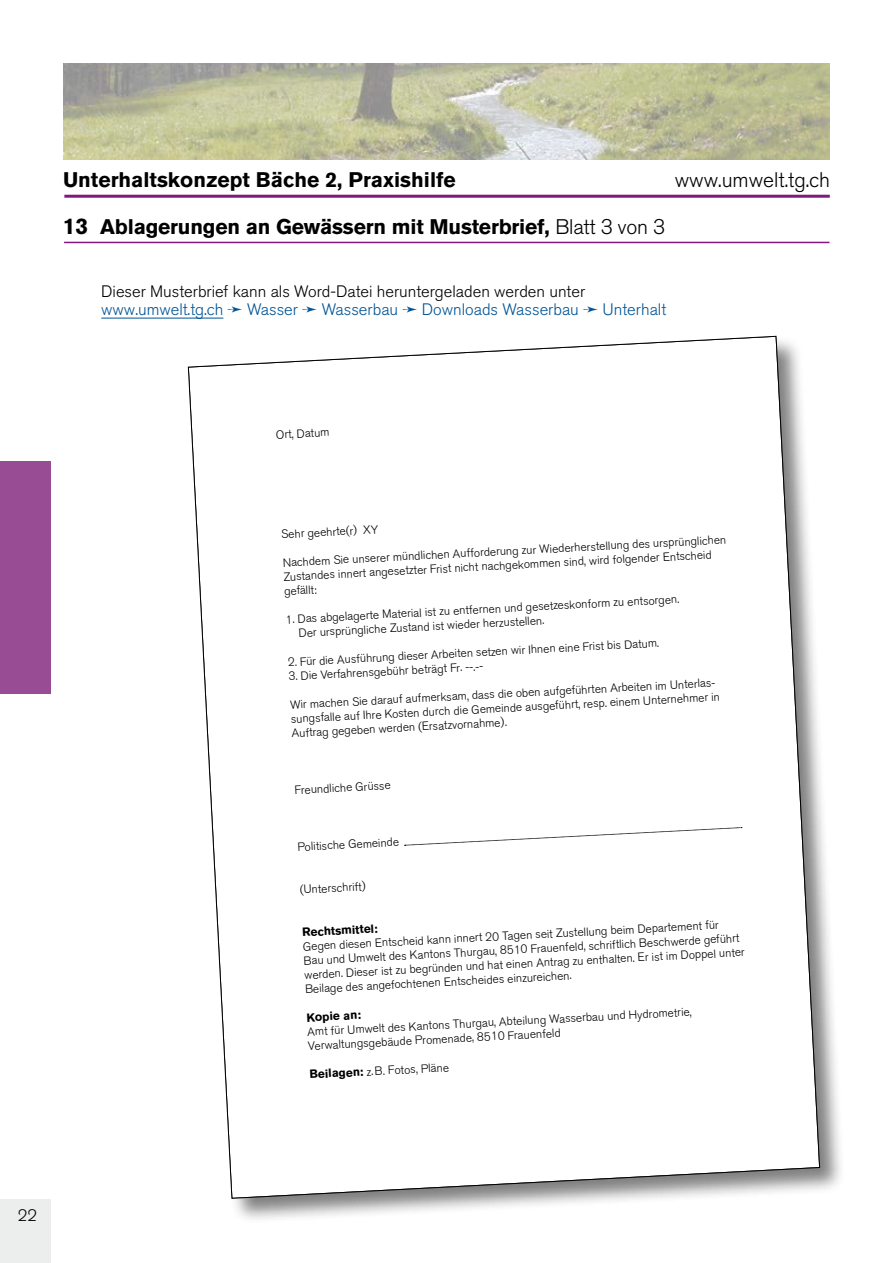
<style>
.page{position:relative;width:893px;height:1263px;background:#fff}
.page>*{position:absolute;margin:0;border:0;box-sizing:border-box;transform-origin:0 0}
.t1{font:700 22.5px "Akzidenz Grotesk BQ";color:#000}
.t2{font:700 21px "Akzidenz Grotesk BQ";letter-spacing:-.01em;color:#000}
.t3{font:300 21px "Akzidenz Grotesk BQ";color:#000}
.t4{font:300 16.5px/18px "Akzidenz Grotesk BQ";color:#000}
.t5{font:300 11.85px/14.2px "Akzidenz Grotesk BQ";color:#000}
.t6{font:700 11.85px "Akzidenz Grotesk BQ";color:#000}
.s1{font-weight:300}
.s2{color:#025496}
.s3{font-weight:700}
</style>
<div class="page">
<div style="left:0;top:1199px;width:50px;height:64px;background:#eceded"></div>
<img style="left:64px;top:64px;width:765px;height:95px">
<div style="left:0;top:462px;width:50px;height:232px;background:#984c94"></div>
<hr style="left:64px;top:242px;width:765px;height:1px;background:#82187f">
<hr style="left:64px;top:195px;width:766px;height:3px;background:#82187f">
<div style="left:187px;top:335px;width:659px;height:890px;background:#000;opacity:.5"></div>
<svg style="left:188px;top:336px;width:632px;height:863px"></svg>
<hr style="left:101px;top:318px;width:122px;height:1px;background:#025496">
<h2 class="t2" style="left:63px;top:168px;width:394px">Unterhaltskonzept Bäche 2, Praxishilfe</h2>
<h1 class="t1" style="left:63px;top:213px;width:27px">13</h1>
<h2 class="t2" style="left:100px;top:215px;width:567px">Ablagerungen an Gewässern mit Musterbrief, <span class="s1">Blatt 3 von 3</span></h2>
<h2 class="t3" style="left:675px;top:168px;width:157px">www.umwelt.tg.ch</h2>
<h3 class="t4" style="left:101px;top:283px;width:566px">Dieser Musterbrief kann als Word-Datei heruntergeladen werden unter <span class="s2">www.umwelt.tg.ch</span> <span class="s2">➛ Wasser</span> <span class="s2">➛ Wasserbau</span> <span class="s2">➛ Downloads Wasserbau</span> <span class="s2">➛ Unterhalt</span></h3>
<p class="t5" style="left:276px;top:428px;width:55px;rotate:-3deg">Ort, Datum</p>
<p class="t5" style="left:281px;top:527px;width:99px;rotate:-3deg">Sehr geehrte(r) XY</p>
<p class="t5" style="left:282px;top:556px;width:445px;rotate:-3deg">Nachdem Sie unserer mündlichen Aufforderung zur Wiederherstellung des ursprünglichen<br>Zustandes innert angesetzter Frist nicht nachgekommen sind, wird folgender Entscheid gefällt:</p>
<p class="t5" style="left:298px;top:612px;width:383px;text-indent:-12px;rotate:-3deg">1. Das abgelagerte Material ist zu entfernen und gesetzeskonform zu entsorgen.<br>Der ursprüngliche Zustand ist wieder herzustellen.</p>
<p class="t5" style="left:288px;top:655px;width:373px;rotate:-3deg">2. Für die Ausführung dieser Arbeiten setzen wir Ihnen eine Frist bis Datum.</p>
<p class="t5" style="left:288px;top:669px;width:196px;rotate:-3deg">3. Die Verfahrensgebühr beträgt Fr. --.--</p>
<p class="t5" style="left:290px;top:698px;width:431px;rotate:-3deg">Wir machen Sie darauf aufmerksam, dass die oben aufgeführten Arbeiten im Unterlas&shy;sungsfalle auf Ihre Kosten durch die Gemeinde ausgeführt, resp. einem Unternehmer in<br>Auftrag gegeben werden (Ersatzvornahme).</p>
<p class="t5" style="left:294px;top:783px;width:98px;rotate:-3deg">Freundliche Grüsse</p>
<p class="t5" style="left:297px;top:840px;width:103px;rotate:-3deg">Politische Gemeinde</p>
<p class="t5" style="left:300px;top:883px;width:67px;rotate:-3deg">(Unterschrift)</p>
<p class="t6" style="left:302px;top:925px;width:77px;rotate:-3deg">Rechtsmittel:</p>
<p class="t5" style="left:303px;top:939px;width:442px;rotate:-3deg">Gegen diesen Entscheid kann innert 20 Tagen seit Zustellung beim Departement für<br>Bau und Umwelt des Kantons Thurgau, 8510 Frauenfeld, schriftlich Beschwerde geführt werden. Dieser ist zu begründen und hat einen Antrag zu enthalten. Er ist im Doppel unter Beilage des angefochtenen Entscheides einzureichen.</p>
<p class="t6" style="left:306px;top:1011px;width:56px;rotate:-3deg">Kopie an:</p>
<p class="t5" style="left:307px;top:1025px;width:386px;rotate:-3deg">Amt für Umwelt des Kantons Thurgau, Abteilung Wasserbau und Hydrometrie,<br>Verwaltungsgebäude Promenade, 8510 Frauenfeld</p>
<p class="t5" style="left:309px;top:1067px;width:141px;rotate:-3deg"><span class="s3">Beilagen:</span> z.B. Fotos, Pläne</p>
<h3 class="t4" style="left:18px;top:1207px;width:21px">22</h3>
</div>
